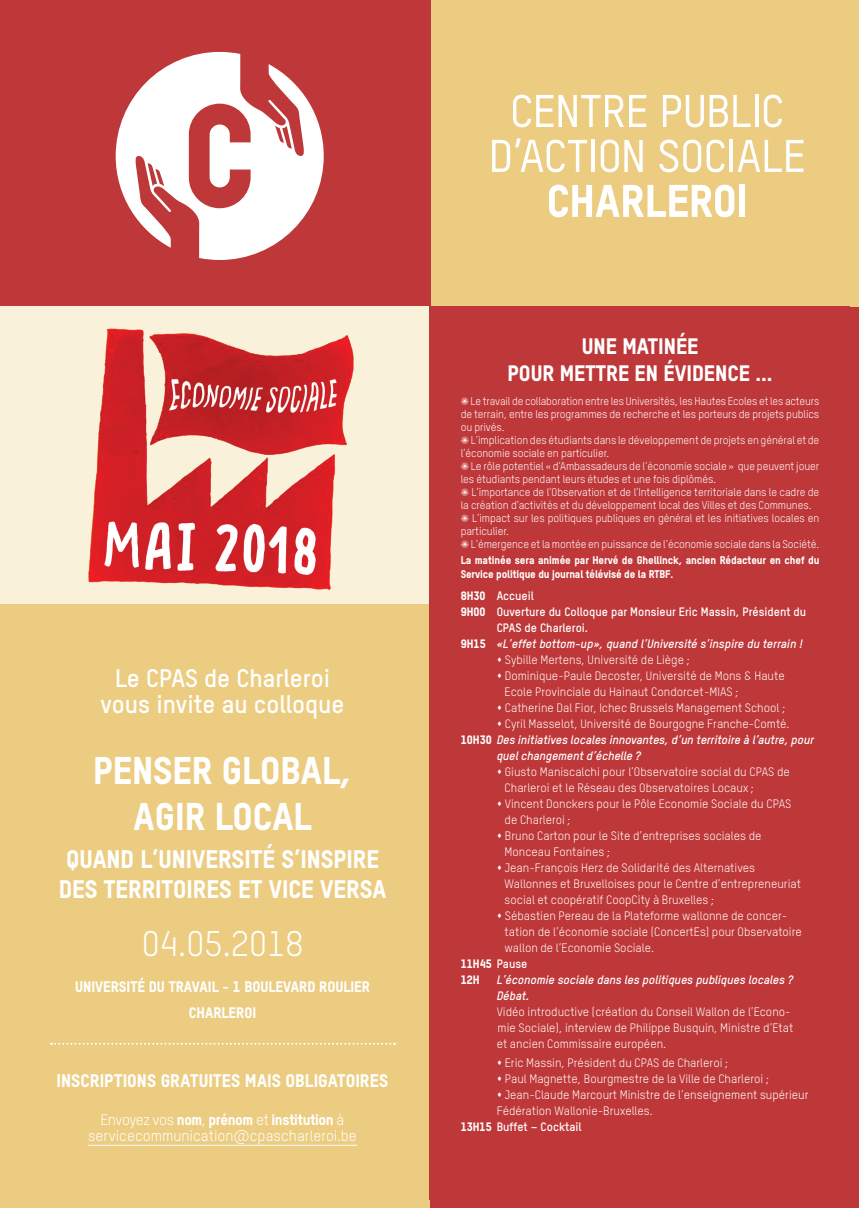
<style>
.page{position:relative;width:859px;height:1208px;background:#fff}
.page>*{position:absolute;margin:0;border:0;box-sizing:border-box;transform-origin:0 0}
.Titre_Évènement{font:800 38px "TSTAR";color:#fff}
.COUVERTURE_Date{font:35px "TSTAR";color:#fff}
.Titre_Évènement-2{font:800 25px "TSTAR";color:#fff}
.Texte_Normal{font:700 25px "TSTAR";color:#fff}
.INTÉRIEUR_Titre{font:800 22px "TSTAR";color:#fff}
.Titre_Évènement-3{font:800 18px "TSTAR";letter-spacing:.005em;color:#fff}
.Titre_Évènement-4{font:15px/16px "TSTAR";color:#fff;text-align:center}
.COUVERTURE_Date-2{font:800 15px "TSTAR";color:#fff}
.INTÉRIEUR_Texte_Norm{font:12px/16px "TSTAR";color:#fff}
.INTÉRIEUR_Texte_Norm-2{font:italic 700 12px/16px "TSTAR";color:#fff}
.INTÉRIEUR_Texte_Norm-3{font:700 12px/16px "TSTAR";color:#fff}
.INTÉRIEUR_Texte_Norm-4{font:800 12px "TSTAR";color:#fff}
.INTÉRIEUR_Texte_Norm-5{font:11px/13px "TSTAR";letter-spacing:-.01em;color:#fff}
.INTÉRIEUR_Texte_Norm-6{font:800 11px/14.4px "TSTAR";letter-spacing:-.01em;color:#fff}
.s1{font-weight:800}
.s2{font-weight:800;font-style:normal}
.s3{font-weight:700}
</style>
<div class="page">
<div style="left:429px;top:306px;width:430px;height:902px;background:#be3739"></div>
<div style="left:0;top:604px;width:429px;height:604px;background:#ebcc81"></div>
<div style="left:429px;top:0;width:430px;height:306px;background:#ebcc81"></div>
<div style="left:0;top:0;width:430px;height:315px;background:#be3739"></div>
<div style="left:0;top:306px;width:429px;height:298px;background:#f9f1da"></div>
<img style="left:88px;top:328px;width:266px;height:262px">
<hr style="left:88px;top:1144px;width:269px;height:1px;background:#fff">
<svg style="left:51px;top:1042px;width:344px;height:2px"></svg>
<svg style="left:116px;top:52px;width:208px;height:208px;fill:#fff"></svg>
<svg style="left:513px;top:95px;width:133px;height:32px"></svg>
<svg style="left:663px;top:95px;width:41px;height:32px"></svg>
<svg style="left:710px;top:95px;width:40px;height:32px"></svg>
<hr style="left:755px;top:95px;width:3px;height:32px;background:#fff">
<svg style="left:764px;top:95px;width:18px;height:32px"></svg>
<svg style="left:492px;top:138px;width:95px;height:34px"></svg>
<hr style="left:592px;top:140px;width:3px;height:32px;background:#fff">
<svg style="left:601px;top:140px;width:42px;height:32px"></svg>
<svg style="left:659px;top:139px;width:66px;height:33px"></svg>
<hr style="left:730px;top:140px;width:3px;height:32px;background:#fff">
<svg style="left:738px;top:140px;width:65px;height:32px"></svg>
<svg style="left:549px;top:185px;width:185px;height:32px"></svg>
<div style="left:739px;top:185px;width:6px;height:32px;background:#fff"></div>
<p class="Texte_Normal" style="left:115px;top:662px;width:216px">Le CPAS de Charleroi</p>
<p class="Texte_Normal" style="left:100px;top:688px;width:246px">vous invite au colloque</p>
<p class="Titre_Évènement" style="left:93px;top:747px;width:260px">PENSER GLOBAL,</p>
<p class="Titre_Évènement" style="left:134px;top:793px;width:179px">AGIR LOCAL</p>
<p class="Titre_Évènement-2" style="left:66px;top:844px;width:314px">QUAND L’UNIVERSITÉ S’INSPIRE</p>
<p class="Titre_Évènement-2" style="left:59px;top:874px;width:329px">DES TERRITOIRES ET VICE VERSA</p>
<p class="COUVERTURE_Date" style="left:142px;top:922px;width:163px">04.05.2018</p>
<p class="COUVERTURE_Date-2" style="left:75px;top:977px;width:296px">UNIVERSITÉ DU TRAVAIL - 1 BOULEVARD ROULIER</p>
<p class="COUVERTURE_Date-2" style="left:189px;top:1003px;width:69px">CHARLEROI</p>
<p class="Titre_Évènement-3" style="left:57px;top:1069px;width:333px">INSCRIPTIONS GRATUITES MAIS OBLIGATOIRES</p>
<p class="Titre_Évènement-4" style="left:88px;top:1111px;width:270px">Envoyez vos <span class="s1">nom</span>, <span class="s1">prénom</span> et <span class="s1">institution</span> à servicecommunication@cpascharleroi.be</p>
<p class="INTÉRIEUR_Titre" style="left:582px;top:333px;width:118px">UNE MATINÉE</p>
<p class="INTÉRIEUR_Titre" style="left:508px;top:359px;width:266px">POUR METTRE EN ÉVIDENCE ...</p>
<p class="INTÉRIEUR_Texte_Norm-5" style="left:461px;top:394px;width:360px;text-align:justify;text-indent:10px">Le travail de collaboration entre les Universités, les Hautes Ecoles et les acteurs de terrain, entre les programmes de recherche et les porteurs de projets publics ou privés.</p>
<p class="INTÉRIEUR_Texte_Norm-5" style="left:461px;top:433px;width:360px;text-indent:10px">L’implication des étudiants dans le développement de projets en général et de l’économie sociale en particulier.</p>
<p class="INTÉRIEUR_Texte_Norm-5" style="left:461px;top:459px;width:360px;text-indent:10px">Le rôle potentiel « d’Ambassadeurs de l’économie sociale » que peuvent jouer les étudiants pendant leurs études et une fois diplômés.</p>
<p class="INTÉRIEUR_Texte_Norm-5" style="left:461px;top:485px;width:360px;text-indent:11px">L’importance de l’Observation et de l’Intelligence territoriale dans le cadre de la création d’activités et du développement local des Villes et des Communes.</p>
<p class="INTÉRIEUR_Texte_Norm-5" style="left:461px;top:511px;width:360px;text-indent:11px">L’impact sur les politiques publiques en général et les initiatives locales en particulier.</p>
<p class="INTÉRIEUR_Texte_Norm-5" style="left:471px;top:537px;width:350px">L’émergence et la montée en puissance de l’économie sociale dans la Société.</p>
<p class="INTÉRIEUR_Texte_Norm-6" style="left:461px;top:552px;width:360px">La matinée sera animée par Hervé de Ghellinck, ancien Rédacteur en chef du<br>Service politique du journal télévisé de la RTBF.</p>
<p class="INTÉRIEUR_Texte_Norm-3" style="left:461px;top:587px;width:75px"><span class="s1">8H30</span> Accueil</p>
<p class="INTÉRIEUR_Texte_Norm-3" style="left:497px;top:603px;width:311px;text-indent:-36px"><span class="s1">9H00</span> Ouverture du Colloque par Monsieur Eric Massin, Président du<br>CPAS de Charleroi.</p>
<p class="INTÉRIEUR_Texte_Norm-2" style="left:461px;top:635px;width:343px"><span class="s2">9H15</span> «L’effet bottom-up», quand l’Université s’inspire du terrain !</p>
<p class="INTÉRIEUR_Texte_Norm" style="left:497px;top:652px;width:194px">▲ Sybille Mertens, Université de Liège ;</p>
<p class="INTÉRIEUR_Texte_Norm" style="left:497px;top:668px;width:290px">▲ Dominique-Paule Decoster, Université de Mons &amp; Haute</p>
<p class="INTÉRIEUR_Texte_Norm" style="left:505px;top:684px;width:235px">Ecole Provinciale du Hainaut Condorcet-MIAS ;</p>
<p class="INTÉRIEUR_Texte_Norm" style="left:497px;top:700px;width:290px">▲ Catherine Dal Fior, Ichec Brussels Management School ;</p>
<p class="INTÉRIEUR_Texte_Norm" style="left:497px;top:716px;width:294px">▲ Cyril Masselot, Université de Bourgogne Franche-Comté.</p>
<p class="INTÉRIEUR_Texte_Norm-2" style="left:461px;top:731px;width:355px"><span class="s2">10H30</span> Des initiatives locales innovantes, d’un territoire à l’autre, pour</p>
<p class="INTÉRIEUR_Texte_Norm-2" style="left:497px;top:747px;width:146px">quel changement d’échelle ?</p>
<p class="INTÉRIEUR_Texte_Norm" style="left:497px;top:764px;width:295px">▲ Giusto Maniscalchi pour l’Observatoire social du CPAS de</p>
<p class="INTÉRIEUR_Texte_Norm" style="left:505px;top:780px;width:251px">Charleroi et le Réseau des Observatoires Locaux ;</p>
<p class="INTÉRIEUR_Texte_Norm" style="left:497px;top:796px;width:296px">▲ Vincent Donckers pour le Pôle Economie Sociale du CPAS</p>
<p class="INTÉRIEUR_Texte_Norm" style="left:505px;top:812px;width:68px">de Charleroi ;</p>
<p class="INTÉRIEUR_Texte_Norm" style="left:497px;top:828px;width:266px">▲ Bruno Carton pour le Site d’entreprises sociales de</p>
<p class="INTÉRIEUR_Texte_Norm" style="left:505px;top:844px;width:107px">Monceau Fontaines ;</p>
<p class="INTÉRIEUR_Texte_Norm" style="left:505px;top:860px;width:298px;text-indent:-8px">▲ Jean-François Herz de Solidarité des Alternatives<br>Wallonnes et Bruxelloises pour le Centre d’entrepreneuriat</p>
<p class="INTÉRIEUR_Texte_Norm" style="left:505px;top:892px;width:211px">social et coopératif CoopCity à Bruxelles ;</p>
<p class="INTÉRIEUR_Texte_Norm" style="left:505px;top:908px;width:299px;text-indent:-8px">▲ Sébastien Pereau de la Plateforme wallonne de concer&shy;tation de l’économie sociale (ConcertEs) pour Observatoire</p>
<p class="INTÉRIEUR_Texte_Norm" style="left:505px;top:940px;width:151px">wallon de l’Economie Sociale.</p>
<p class="INTÉRIEUR_Texte_Norm-4" style="left:461px;top:956px;width:68px">11H45 <span class="s3">Pause</span></p>
<p class="INTÉRIEUR_Texte_Norm-4" style="left:461px;top:972px;width:20px">12H</p>
<p class="INTÉRIEUR_Texte_Norm-2" style="left:497px;top:971px;width:298px">L’économie sociale dans les politiques publiques locales ?<br>Débat.</p>
<p class="INTÉRIEUR_Texte_Norm" style="left:497px;top:1004px;width:295px">Vidéo introductive (création du Conseil Wallon de l’Econo-</p>
<p class="INTÉRIEUR_Texte_Norm" style="left:497px;top:1020px;width:298px">mie Sociale), interview de Philippe Busquin, Ministre d’Etat et ancien Commissaire européen.</p>
<p class="INTÉRIEUR_Texte_Norm" style="left:497px;top:1054px;width:233px">▲ Eric Massin, Président du CPAS de Charleroi ;</p>
<p class="INTÉRIEUR_Texte_Norm" style="left:497px;top:1070px;width:274px">▲ Paul Magnette, Bourgmestre de la Ville de Charleroi ;</p>
<p class="INTÉRIEUR_Texte_Norm" style="left:497px;top:1086px;width:313px">▲ Jean-Claude Marcourt Ministre de l’enseignement supérieur<br>Fédération Wallonie-Bruxelles.</p>
<p class="INTÉRIEUR_Texte_Norm-3" style="left:461px;top:1118px;width:122px"><span class="s1">13H15</span> Buffet – Cocktail</p>
</div>
